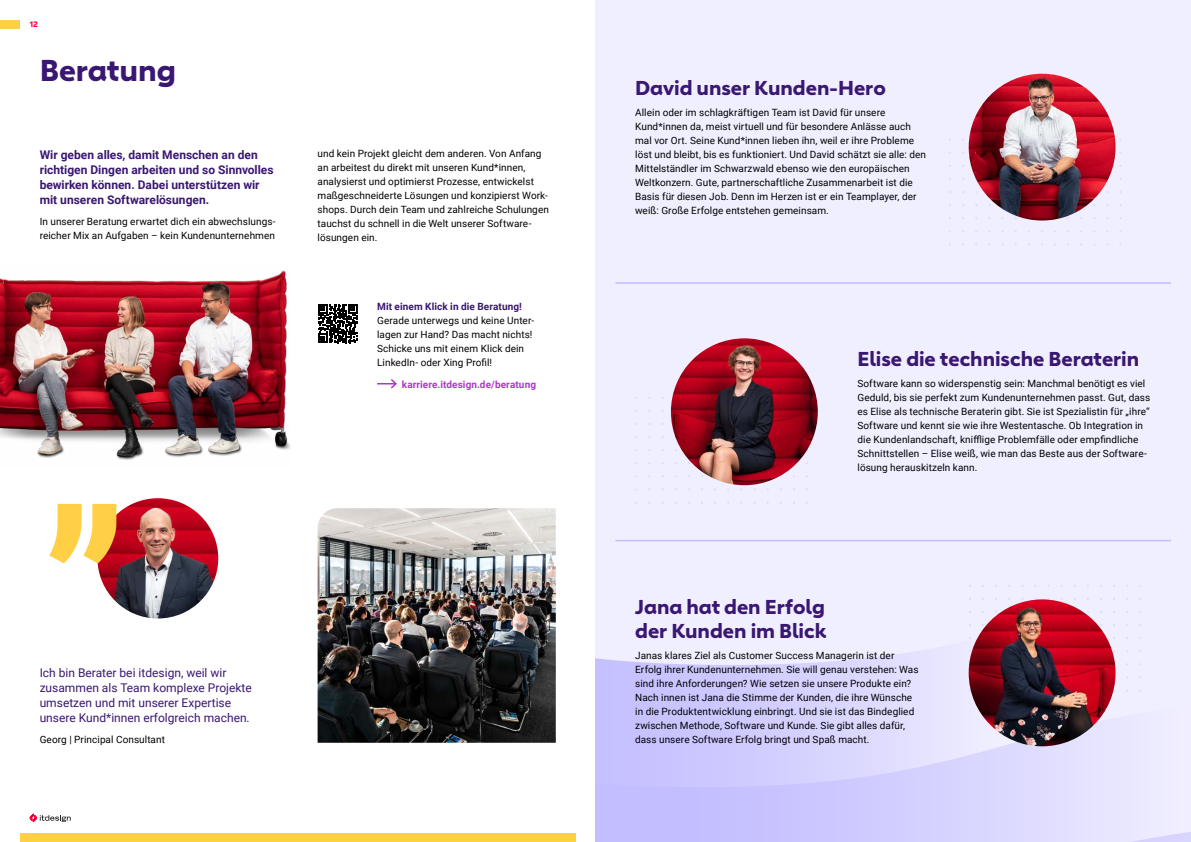
<style>
.page{position:relative;width:1191px;height:842px;background:#fff}
.page>*{position:absolute;margin:0;border:0;box-sizing:border-box;transform-origin:0 0}
.t1{font:700 30px "Carnero";letter-spacing:-.005em;color:#3a1772}
.t2{font:700 20px/24px "Carnero";letter-spacing:-.005em;color:#3a1772}
.t3{font:700 12px/15px "Roboto";color:#3a1772}
.t4{font:12px/15px "Roboto";color:#3a1772}
.t5{font:10px/14px "Roboto";letter-spacing:.005em;color:#000}
.t6{font:700 10px "Roboto";letter-spacing:.01em;color:#af35cc}
.t7{font:700 10px "Roboto";letter-spacing:.01em;color:#3a1772}
.t8{font:700 8px "Carnero";color:#ff0040}
</style>
<div class="page">
<div style="left:595px;top:0;width:596px;height:842px;background:#f0efff"></div>
<svg style="left:595px;top:632px;width:521px;height:126px"></svg>
<svg style="left:595px;top:758px;width:596px;height:84px"></svg>
<svg style="left:30px;top:814px;width:41px;height:8px"></svg>
<div style="left:20px;top:833px;width:555px;height:9px;background:#ffcf46"></div>
<div style="left:0;top:20px;width:20px;height:8px;background:#ffcf46"></div>
<img style="left:317px;top:508px;width:239px;height:235px">
<img style="left:968px;top:74px;width:147px;height:147px;border-radius:73px">
<img style="left:671px;top:338px;width:147px;height:147px;border-radius:73px">
<img style="left:968px;top:599px;width:147px;height:147px;border-radius:73px">
<hr style="left:615px;top:282px;width:556px;height:2px;background:#c3beff">
<hr style="left:615px;top:540px;width:556px;height:1px;background:#c3beff">
<img style="left:97px;top:498px;width:121px;height:120px;border-radius:60px">
<svg style="left:49px;top:504px;width:67px;height:59px"></svg>
<svg style="left:377px;top:379px;width:20px;height:10px"></svg>
<svg style="left:318px;top:304px;width:39px;height:39px"></svg>
<img style="left:0;top:270px;width:291px;height:190px">
<p class="t8" style="left:30px;top:19px;width:10px">12</p>
<h1 class="t1" style="left:40px;top:52px;width:138px">Beratung</h1>
<p class="t3" style="left:40px;top:147px;width:235px">Wir geben alles, damit Menschen an den richtigen Dingen arbeiten und so Sinnvolles bewirken können. Dabei unterstützen wir mit unseren Softwarelösungen.</p>
<p class="t5" style="left:40px;top:214px;width:237px">In unserer Beratung erwartet dich ein abwechslungs&shy;reicher Mix an Aufgaben – kein Kundenunternehmen</p>
<p class="t5" style="left:317px;top:146px;width:233px">und kein Projekt gleicht dem anderen. Von Anfang an arbeitest du direkt mit unseren Kund*innen, analysierst und optimierst Prozesse, entwickelst maßgeschneiderte Lösungen und konzipierst Work&shy;shops. Durch dein Team und zahlreiche Schulungen tauchst du schnell in die Welt unserer Software&shy;lösungen ein.</p>
<p class="t7" style="left:377px;top:299px;width:146px">Mit einem Klick in die Beratung!</p>
<p class="t5" style="left:377px;top:313px;width:158px">Gerade unterwegs und keine Unter&shy;lagen zur Hand? Das macht nichts!<br>Schicke uns mit einem Klick dein -LinkedIn- oder Xing Profil!</p>
<p class="t6" style="left:402px;top:377px;width:136px">karriere.itdesign.de/beratung</p>
<p class="t4" style="left:40px;top:664px;width:214px">Ich bin Berater bei itdesign, weil wir zusammen als Team komplexe Projekte umsetzen und mit unserer Expertise unsere Kund*innen erfolgreich machen.</p>
<p class="t5" style="left:40px;top:732px;width:127px">Georg | Principal Consultant</p>
<h2 class="t2" style="left:635px;top:76px;width:252px">David unser Kunden-Hero</h2>
<p class="t5" style="left:635px;top:105px;width:292px">Allein oder im schlagkräftigen Team ist David für unsere -Kund*innen da, meist virtuell und für besondere Anlässe auch mal vor Ort. Seine Kund*innen lieben ihn, weil er ihre Probleme löst und bleibt, bis es funktioniert. Und David schätzt sie alle: den Mittelständler im Schwarzwald ebenso wie den europäischen Weltkonzern. Gute, partnerschaftliche Zusammenarbeit ist die Basis für diesen Job. Denn im Herzen ist er ein Teamplayer, der weiß: Große Erfolge entstehen gemeinsam.</p>
<h2 class="t2" style="left:857px;top:347px;width:283px">Elise die technische Beraterin</h2>
<p class="t5" style="left:857px;top:376px;width:294px">Software kann so widerspenstig sein: Manchmal benötigt es viel Geduld, bis sie perfekt zum Kundenunternehmen passt. Gut, dass es Elise als technische Beraterin gibt. Sie ist Spezialistin für „ihre“ Software und kennt sie wie ihre Westentasche. Ob Integration in die Kundenlandschaft, knifflige Problemfälle oder empfindliche Schnittstellen – Elise weiß, wie man das Beste aus der Software&shy;lösung herauskitzeln kann.</p>
<h2 class="t2" style="left:635px;top:594px;width:192px">Jana hat den Erfolg der Kunden im Blick</h2>
<p class="t5" style="left:635px;top:648px;width:285px">Janas klares Ziel als Customer Success Managerin ist der Erfolg ihrer Kundenunternehmen. Sie will genau verstehen: Was sind ihre Anforderungen? Wie setzen sie unsere Produkte ein?<br>Nach innen ist Jana die Stimme der Kunden, die ihre Wünsche in die Produktentwicklung einbringt. Und sie ist das Bindeglied zwischen Methode, Software und Kunde. Sie gibt alles dafür, dass unsere Software Erfolg bringt und Spaß macht.</p>
</div>
